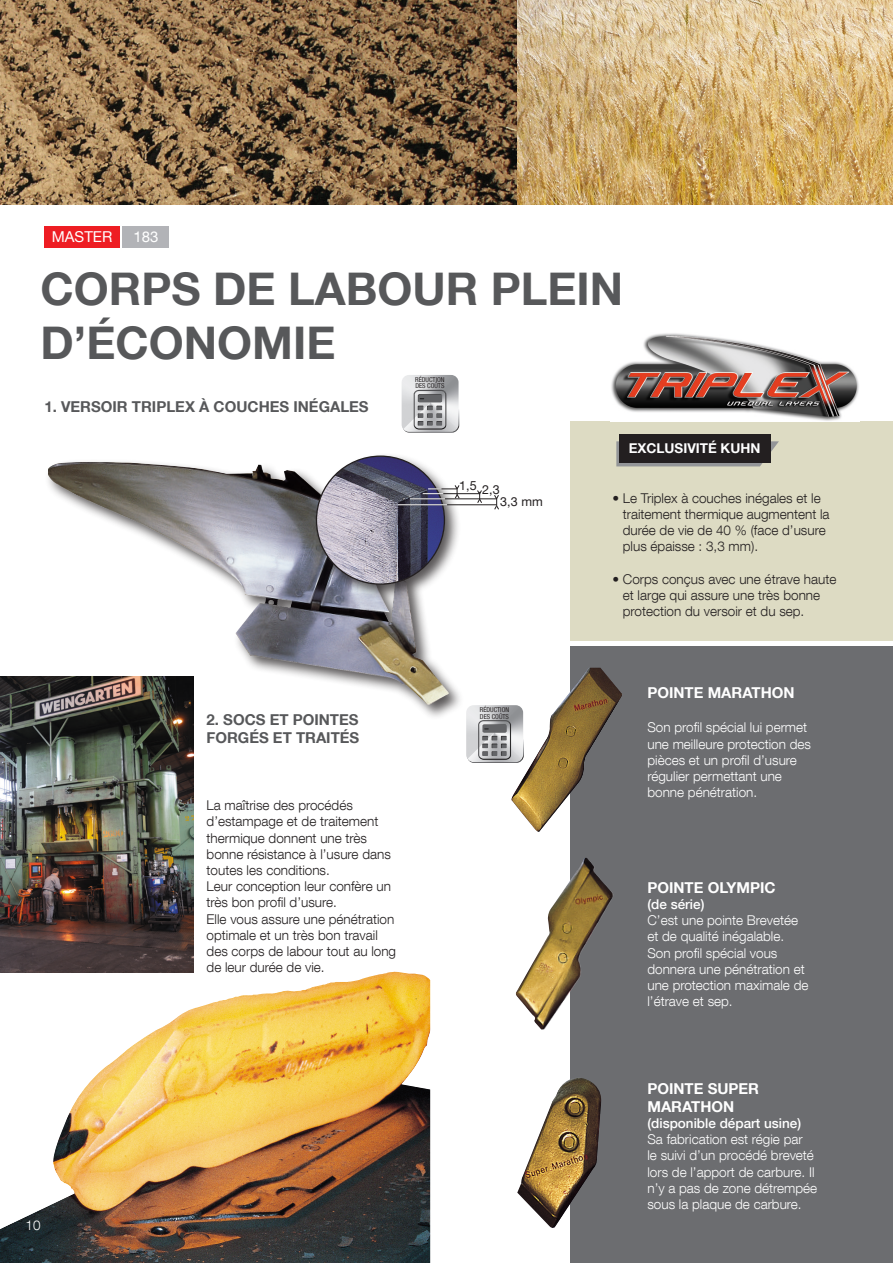
<style>
.page{position:relative;width:893px;height:1263px;background:#fff}
.page>*{position:absolute;margin:0;border:0;box-sizing:border-box;transform-origin:0 0}
.t1{font:700 45px/54px "Helvetica Neue LT Com";color:#57585a}
.t2{font:700 15px/18px "Helvetica Neue LT Com";color:#57585a}
.t3{font:700 15px/18px "Helvetica Neue LT Com";color:#fff}
.t4{font:15px "Helvetica Neue LT Com";color:#fff}
.t5{font:300 13.5px/16.2px "Helvetica Neue LT Com";color:#231f20}
.t6{font:300 13.5px/16.2px "Helvetica Neue LT Com";color:#fff}
.t7{font:500 13.5px "Helvetica Neue LT Com";color:#fff}
.t8{font:700 13.5px "Helvetica Neue LT Com";color:#fff}
.t9{font:12.6px "Helvetica Neue LT Com";color:#231f20}
.t10{font:condensed 6.75px/6.8px "Helvetica Neue LT Com";color:#231f20}
</style>
<div class="page">
<img style="left:0;top:0;width:893px;height:204px">
<img style="left:0;top:972px;width:430px;height:291px">
<div style="left:570px;top:646px;width:323px;height:617px;background:#6c6d70"></div>
<div style="left:570px;top:422px;width:323px;height:219px;background:#dddbc3"></div>
<div style="left:45px;top:458px;width:419px;height:263px;background:#231f20;opacity:.75"></div>
<img style="left:48px;top:462px;width:403px;height:244px">
<img style="left:0;top:677px;width:194px;height:295px">
<img style="left:511px;top:668px;width:111px;height:164px">
<img style="left:515px;top:858px;width:99px;height:171px">
<img style="left:517px;top:1078px;width:84px;height:150px">
<div style="left:312px;top:452px;width:150px;height:149px;background:#231f20;opacity:.75"></div>
<img style="left:316px;top:456px;width:128px;height:128px;border-radius:64px">
<img style="left:611px;top:333px;width:248px;height:88px">
<svg style="left:616px;top:441px;width:163px;height:25px"></svg>
<div style="left:619px;top:434px;width:151px;height:28px;background:#231f20"></div>
<div style="left:123px;top:226px;width:46px;height:22px;background:#b2b3b7"></div>
<div style="left:44px;top:226px;width:76px;height:22px;background:#ee1d23"></div>
<svg style="left:494px;top:495px;width:5px;height:15px"></svg>
<svg style="left:477px;top:490px;width:5px;height:13px"></svg>
<hr style="left:423px;top:493px;width:56px;height:1px;background:#231f20">
<svg style="left:423px;top:485px;width:37px;height:14px"></svg>
<hr style="left:411px;top:499px;width:86px;height:1px;background:#231f20">
<hr style="left:410px;top:499px;width:35px;height:1px;background:#fff">
<hr style="left:398px;top:504px;width:99px;height:1px;background:#231f20">
<hr style="left:398px;top:504px;width:49px;height:1px;background:#fff">
<img style="left:402px;top:375px;width:53px;height:53px">
<svg style="left:403px;top:376px;width:56px;height:57px"></svg>
<img style="left:466px;top:705px;width:57px;height:52px">
<svg style="left:467px;top:706px;width:57px;height:57px"></svg>
<p class="t4" style="left:52px;top:228px;width:62px">MASTER</p>
<p class="t4" style="left:133px;top:228px;width:27px">183</p>
<p class="t1" style="left:41px;top:261px;width:584px">CORPS DE LABOUR PLEIN<br>D’ÉCONOMIE</p>
<p class="t2" style="left:44px;top:397px;width:326px">1. VERSOIR TRIPLEX À COUCHES INÉGALES</p>
<p class="t10" style="left:415px;top:376px;width:31px">RÉDUCTION<br>DES COÛTS</p>
<p class="t9" style="left:459px;top:477px;width:19px">1,5</p>
<p class="t9" style="left:482px;top:482px;width:19px">2,3</p>
<p class="t9" style="left:500px;top:494px;width:44px">3,3 mm</p>
<p class="t2" style="left:207px;top:710px;width:154px">2. SOCS ET POINTES<br>FORGÉS ET TRAITÉS</p>
<p class="t5" style="left:207px;top:797px;width:186px">La maîtrise des procédés d’estampage et de traitement thermique donnent une très bonne résistance à l’usure dans toutes les conditions.</p>
<p class="t5" style="left:207px;top:878px;width:186px">Leur conception leur confère un très bon profil d’usure.</p>
<p class="t5" style="left:207px;top:910px;width:191px">Elle vous assure une pénétration optimale et un très bon travail des corps de labour tout au long de leur durée de vie.</p>
<p class="t10" style="left:480px;top:706px;width:31px">RÉDUCTION<br>DES COÛTS</p>
<p class="t6" style="left:26px;top:1217px;width:17px">10</p>
<p class="t8" style="left:629px;top:440px;width:133px">EXCLUSIVITÉ KUHN</p>
<p class="t5" style="left:623px;top:489px;width:208px;text-indent:-11px">• Le Triplex à couches inégales et le traitement thermique augmentent la durée de vie de 40 % (face d’usure plus épaisse : 3,3 mm).</p>
<p class="t5" style="left:623px;top:570px;width:215px;text-indent:-11px">• Corps conçus avec une étrave haute et large qui assure une très bonne protection du versoir et du sep.</p>
<p class="t3" style="left:647px;top:683px;width:149px">POINTE MARATHON</p>
<p class="t6" style="left:647px;top:719px;width:165px">Son profil spécial lui permet une meilleure protection des pièces et un profil d’usure régulier permettant une bonne pénétration.</p>
<p class="t3" style="left:647px;top:878px;width:130px">POINTE OLYMPIC</p>
<p class="t7" style="left:647px;top:896px;width:59px">(de série)</p>
<p class="t6" style="left:647px;top:912px;width:163px">C’est une pointe Brevetée et de qualité inégalable.<br>Son profil spécial vous donnera une pénétration et une protection maximale de l’étrave et sep.</p>
<p class="t3" style="left:647px;top:1079px;width:113px">POINTE SUPER<br>MARATHON</p>
<p class="t7" style="left:647px;top:1115px;width:155px">(disponible départ usine)</p>
<p class="t6" style="left:647px;top:1131px;width:171px">Sa fabrication est régie par<br>le suivi d’un procédé breveté lors de l’apport de carbure. Il n’y a pas de zone détrempée sous la plaque de carbure.</p>
</div>
